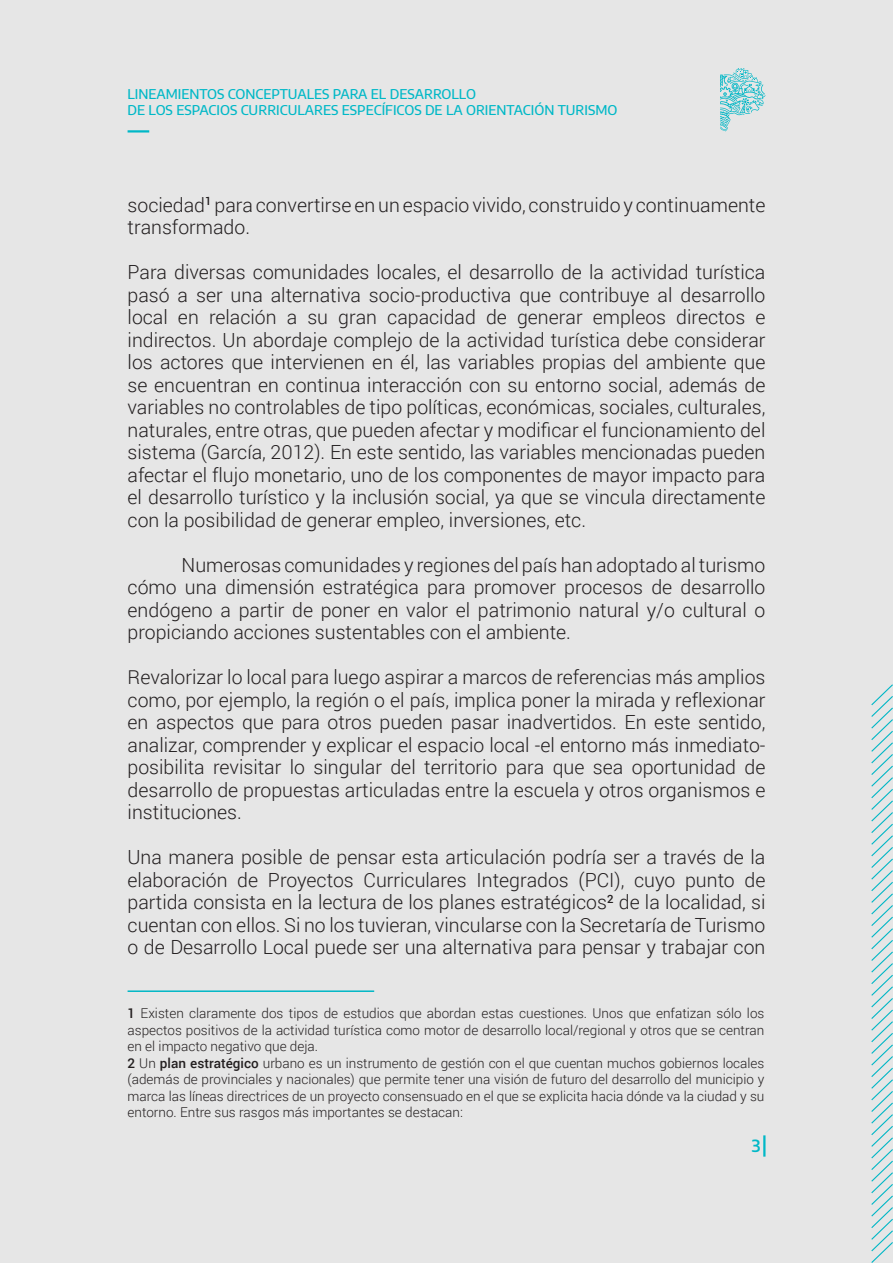
<style>
.page{position:relative;width:893px;height:1263px;background:#e6e6e6}
.page>*{position:absolute;margin:0;border:0;box-sizing:border-box;transform-origin:0 0}
.t1{font:300 19.5px/22.5px "Roboto";color:#231f20;text-align:justify}
.t2{font:600 16.5px "Encode Sans";color:#00b8c7}
.t3{font:300 13.5px/16.5px "Roboto";color:#231f20}
.t4{font:500 13.5px/16.2px "Encode Sans";color:#00b8c7}
.s1{font-weight:500}
</style>
<div class="page">
<hr style="left:763px;top:1135px;width:2px;height:21px;background:#00b8c7">
<svg style="left:720px;top:68px;width:45px;height:63px"></svg>
<hr style="left:128px;top:130px;width:21px;height:3px;background:#00b8c7">
<svg style="left:871px;top:684px;width:22px;height:579px"></svg>
<hr style="left:128px;top:990px;width:246px;height:2px;background:#00b7c6">
<p class="t4" style="left:128px;top:85px;width:491px">LINEAMIENTOS CONCEPTUALES PARA EL DESARROLLO<br>DE LOS ESPACIOS CURRICULARES ESPECÍFICOS DE LA ORIENTACIÓN TURISMO</p>
<p class="t1" style="left:128px;top:193px;width:639px">sociedad<sup>1</sup> para convertirse en un espacio vivido, construido y continuamente transformado.</p>
<p class="t1" style="left:128px;top:260px;width:639px">Para diversas comunidades locales, el desarrollo de la actividad turística pasó a ser una alternativa socio-productiva que contribuye al desarrollo local en relación a su gran capacidad de generar empleos directos e indirectos. Un abordaje complejo de la actividad turística debe considerar los actores que intervienen en él, las variables propias del ambiente que se encuentran en continua interacción con su entorno social, además de variables no controlables de tipo políticas, económicas, sociales, culturales, naturales, entre otras, que pueden afectar y modificar el funcionamiento del sistema (García, 2012). En este sentido, las variables mencionadas pueden afectar el flujo monetario, uno de los componentes de mayor impacto para el desarrollo turístico y la inclusión social, ya que se vincula directamente con la posibilidad de generar empleo, inversiones, etc.</p>
<p class="t1" style="left:128px;top:553px;width:639px;text-indent:54px">Numerosas comunidades y regiones del país han adoptado al turismo cómo una dimensión estratégica para promover procesos de desarrollo endógeno a partir de poner en valor el patrimonio natural y/o cultural o propiciando acciones sustentables con el ambiente.</p>
<p class="t1" style="left:128px;top:666px;width:639px">Revalorizar lo local para luego aspirar a marcos de referencias más amplios como, por ejemplo, la región o el país, implica poner la mirada y reflexionar en aspectos que para otros pueden pasar inadvertidos. En este sentido, analizar, comprender y explicar el espacio local -el entorno más inmediato&shy;posibilita revisitar lo singular del territorio para que sea oportunidad de desarrollo de propuestas articuladas entre la escuela y otros organismos e instituciones.</p>
<p class="t1" style="left:128px;top:846px;width:639px">Una manera posible de pensar esta articulación podría ser a través de la elaboración de Proyectos Curriculares Integrados (PCI), cuyo punto de partida consista en la lectura de los planes estratégicos<sup>2</sup> de la localidad, si cuentan con ellos. Si no los tuvieran, vincularse con la Secretaría de Turismo o de Desarrollo Local puede ser una alternativa para pensar y trabajar con</p>
<p class="t3" style="left:128px;top:1005px;width:638px"><span class="s1">1</span> Existen claramente dos tipos de estudios que abordan estas cuestiones. Unos que enfatizan sólo los aspectos positivos de la actividad turística como motor de desarrollo local/regional y otros que se centran en el impacto negativo que deja.<br><span class="s1">2</span> Un <span class="s1">plan estratégico</span> urbano es un instrumento de gestión con el que cuentan muchos gobiernos locales (además de provinciales y nacionales) que permite tener una visión de futuro del desarrollo del municipio y marca las líneas directrices de un proyecto consensuado en el que se explicita hacia dónde va la ciudad y su entorno. Entre sus rasgos más importantes se destacan:</p>
<p class="t2" style="left:752px;top:1134px;width:10px">3</p>
</div>
